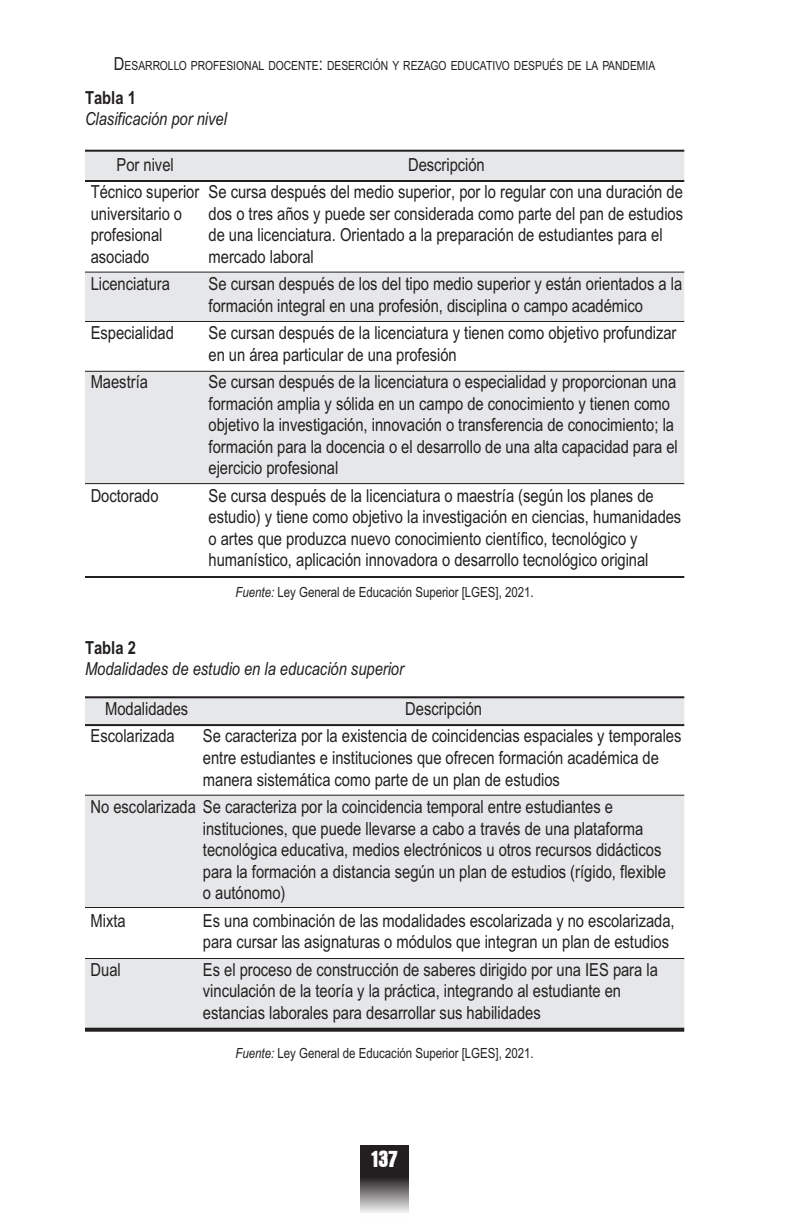
<style>
.page{position:relative;width:792px;height:1224px;background:#fff}
.page>*{position:absolute;margin:0;border:0;box-sizing:border-box;transform-origin:0 0}
.t1{font:700 condensed 24px "Aurora BT";color:#fff}
.t2{font:18px/21.6px "Arial Narrow MT Std";color:#231f20}
.t3{font:italic 18px "Arial Narrow MT Std";color:#231f20}
.t4{font:700 18px "Arial Narrow MT Std";color:#231f20}
.t5{font:14px "Arial Narrow MT Std";color:#231f20}
.t6{font:12.6px "Arial Narrow MT Std";color:#231f20}
.s1{font-size:18px}
.s2{font-style:italic}
</style>
<div class="page">
<svg style="left:360px;top:1146px;width:49px;height:67px"></svg>
<div style="left:85px;top:371px;width:599px;height:113px;background:#e6e7e9"></div>
<hr style="left:85px;top:371px;width:599px;height:1px;background:#231f20">
<hr style="left:85px;top:483px;width:599px;height:1px;background:#231f20">
<div style="left:85px;top:272px;width:599px;height:50px;background:#e6e7e9"></div>
<hr style="left:85px;top:272px;width:599px;height:1px;background:#231f20">
<hr style="left:85px;top:321px;width:599px;height:1px;background:#231f20">
<div style="left:85px;top:150px;width:599px;height:30px;background:#e6e7e9"></div>
<hr style="left:85px;top:150px;width:599px;height:2px;background:#231f20">
<hr style="left:85px;top:180px;width:599px;height:2px;background:#231f20">
<hr style="left:85px;top:576px;width:599px;height:2px;background:#231f20">
<div style="left:85px;top:958px;width:599px;height:70px;background:#e6e7e9;border:1px solid #e6e7e9"></div>
<hr style="left:85px;top:958px;width:599px;height:1px;background:#231f20">
<svg style="left:85px;top:1028px;width:599px;height:4px;fill:#231f20"></svg>
<div style="left:85px;top:795px;width:599px;height:113px;background:#e6e7e9"></div>
<hr style="left:85px;top:795px;width:599px;height:1px;background:#231f20">
<hr style="left:85px;top:907px;width:599px;height:1px;background:#231f20">
<div style="left:85px;top:697px;width:599px;height:28px;background:#e6e7e9;border:1px solid #e6e7e9"></div>
<hr style="left:85px;top:696px;width:599px;height:2px;background:#231f20">
<hr style="left:85px;top:724px;width:599px;height:2px;background:#231f20">
<p class="t6" style="left:114px;top:58px;width:543px"><span class="s1">D</span>ESARROLLO PROFESIONAL DOCENTE<span class="s1">:</span> DESERCIÓN Y REZAGO EDUCATIVO DESPUÉS DE LA PANDEMIA</p>
<p class="t4" style="left:85px;top:87px;width:52px">Tabla 1</p>
<p class="t3" style="left:85px;top:109px;width:143px">Clasificación por nivel</p>
<p class="t2" style="left:91px;top:150px;width:110px;line-height:27.4px;text-align:center">Por nivel<br>Técnico superior</p>
<p class="t2" style="left:91px;top:202px;width:93px">universitario o profesional asociado</p>
<p class="t2" style="left:91px;top:273px;width:81px">Licenciatura</p>
<p class="t2" style="left:91px;top:322px;width:85px">Especialidad</p>
<p class="t2" style="left:91px;top:371px;width:59px">Maestría</p>
<p class="t2" style="left:91px;top:484px;width:69px">Doctorado</p>
<p class="t2" style="left:209px;top:150px;width:476px;line-height:27.4px;text-align:center">Descripción<br>Se cursa después del medio superior, por lo regular con una duración de</p>
<p class="t2" style="left:209px;top:202px;width:476px">dos o tres años y puede ser considerada como parte del pan de estudios de una licenciatura. Orientado a la preparación de estudiantes para el mercado laboral</p>
<p class="t2" style="left:209px;top:273px;width:475px">Se cursan después de los del tipo medio superior y están orientados a la formación integral en una profesión, disciplina o campo académico</p>
<p class="t2" style="left:209px;top:322px;width:469px">Se cursan después de la licenciatura y tienen como objetivo profundizar en un área particular de una profesión</p>
<p class="t2" style="left:209px;top:371px;width:471px">Se cursan después de la licenciatura o especialidad y proporcionan una formación amplia y sólida en un campo de conocimiento y tienen como objetivo la investigación, innovación o transferencia de conocimiento; la formación para la docencia o el desarrollo de una alta capacidad para el ejercicio profesional</p>
<p class="t2" style="left:209px;top:484px;width:474px">Se cursa después de la licenciatura o maestría (según los planes de estudio) y tiene como objetivo la investigación en ciencias, humanidades o artes que produzca nuevo conocimiento científico, tecnológico y humanístico, aplicación innovadora o desarrollo tecnológico original</p>
<p class="t5" style="left:235px;top:584px;width:300px"><span class="s2">Fuente:</span> Ley General de Educación Superior [LGES], 2021.</p>
<p class="t4" style="left:85px;top:637px;width:52px">Tabla 2</p>
<p class="t3" style="left:85px;top:659px;width:321px">Modalidades de estudio en la educación superior</p>
<p class="t2" style="left:203px;top:695px;width:480px;line-height:27.4px;text-align:center">Descripción<br>Se caracteriza por la existencia de coincidencias espaciales y temporales</p>
<p class="t2" style="left:203px;top:747px;width:457px">entre estudiantes e instituciones que ofrecen formación académica de manera sistemática como parte de un plan de estudios</p>
<p class="t2" style="left:203px;top:817px;width:464px">instituciones, que puede llevarse a cabo a través de una plataforma tecnológica educativa, medios electrónicos u otros recursos didácticos para la formación a distancia según un plan de estudios (rígido, flexible o autónomo)</p>
<p class="t2" style="left:203px;top:909px;width:473px">Es una combinación de las modalidades escolarizada y no escolarizada, para cursar las asignaturas o módulos que integran un plan de estudios</p>
<p class="t2" style="left:203px;top:958px;width:456px">Es el proceso de construcción de saberes dirigido por una IES para la vinculación de la teoría y la práctica, integrando al estudiante en estancias laborales para desarrollar sus habilidades</p>
<p class="t2" style="left:91px;top:695px;width:99px;line-height:27.4px;text-indent:15px">Modalidades<br>Escolarizada</p>
<p class="t2" style="left:91px;top:796px;width:524px">No escolarizada Se caracteriza por la coincidencia temporal entre estudiantes e</p>
<p class="t2" style="left:91px;top:909px;width:37px">Mixta</p>
<p class="t2" style="left:91px;top:958px;width:32px">Dual</p>
<p class="t5" style="left:235px;top:1045px;width:300px"><span class="s2">Fuente:</span> Ley General de Educación Superior [LGES], 2021.</p>
<h1 class="t1" style="left:372px;top:1145px;width:27px">137</h1>
</div>
